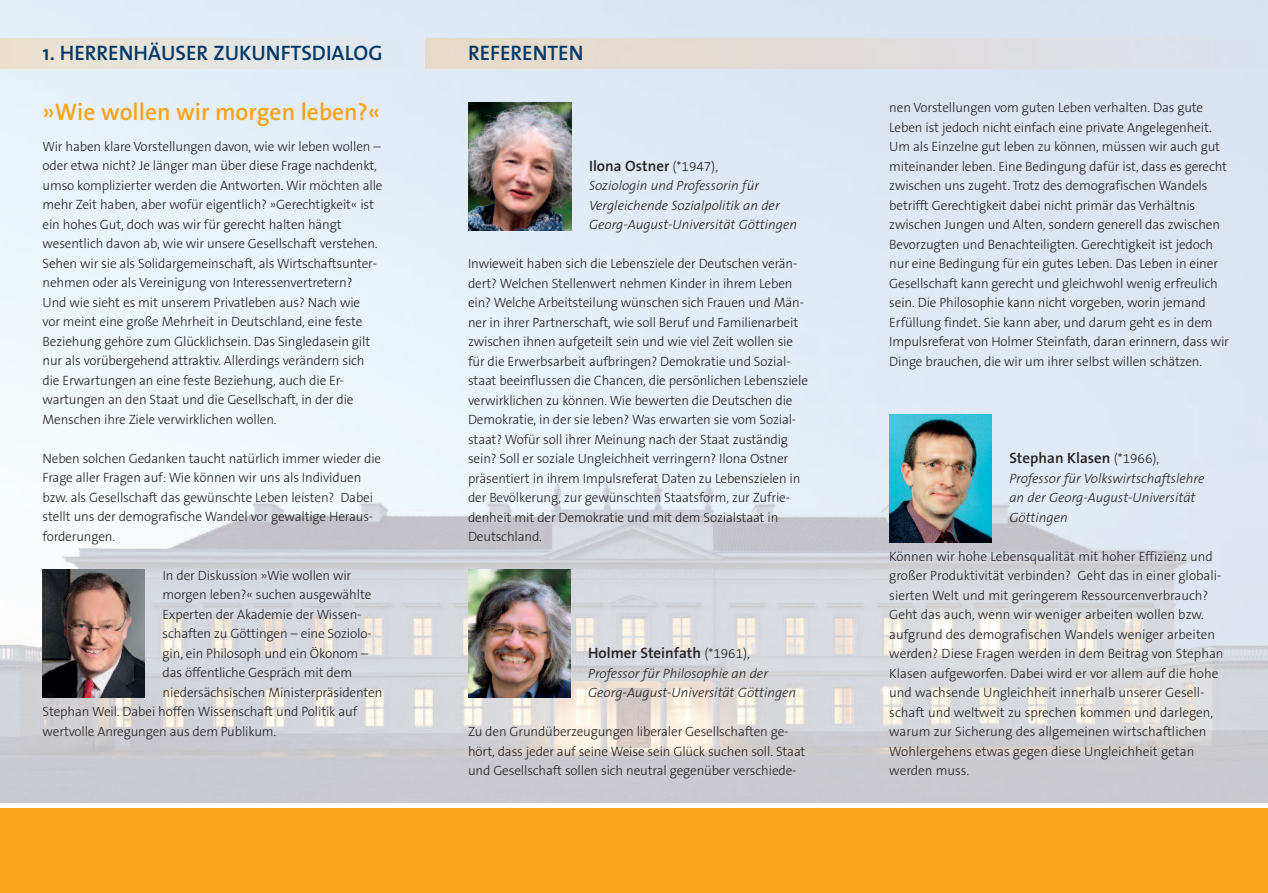
<style>
.page{position:relative;width:1268px;height:893px;background:#fff}
.page>*{position:absolute;margin:0;border:0;box-sizing:border-box;transform-origin:0 0}
.t1{font:600 24px "The Sans";color:#f9a51b}
.t2{font:600 21px "The Sans";color:#003867}
.t3{font:600 15px "The Sans";color:#231f20}
.t4{font:300 13.5px/19.5px "The Sans B3";letter-spacing:-.01em;color:#231f20}
.t5{font:italic 300 13.5px/19.5px "The Sans B3";color:#231f20}
.s1{font-family:"The Sans B3";font-weight:300;font-size:13.5px}
</style>
<div class="page">
<img style="left:0;top:0;width:1267px;height:803px">
<div style="left:0;top:808px;width:1267px;height:85px;background:#f9a51b"></div>
<img style="left:0;top:38px;width:1267px;height:30px">
<img style="left:43px;top:570px;width:102px;height:127px">
<img style="left:469px;top:103px;width:102px;height:127px">
<img style="left:468px;top:570px;width:102px;height:127px">
<img style="left:889px;top:414px;width:102px;height:128px">
<h2 class="t2" style="left:43px;top:42px;width:341px">1. HERRENHÄUSER ZUKUNFTSDIALOG</h2>
<h2 class="t2" style="left:468px;top:42px;width:117px">REFERENTEN</h2>
<h1 class="t1" style="left:43px;top:99px;width:339px">»Wie wollen wir morgen leben?«</h1>
<p class="t4" style="left:43px;top:137px;width:341px">Wir haben klare Vorstellungen davon, wie wir leben wollen – oder etwa nicht? Je länger man über diese Frage nachdenkt, umso komplizierter werden die Antworten. Wir möchten alle mehr Zeit haben, aber wofür eigentlich? »Gerechtigkeit« ist ein hohes Gut, doch was wir für gerecht halten hängt wesentlich davon ab, wie wir unsere Gesellschaft verstehen.<br>Sehen wir sie als Solidargemeinschaft, als Wirtschaftsunter&shy;nehmen oder als Vereinigung von Interessenvertretern?<br>Und wie sieht es mit unserem Privatleben aus? Nach wie<br>vor meint eine große Mehrheit in Deutschland, eine feste Beziehung gehöre zum Glücklichsein. Das Singledasein gilt nur als vorübergehend attraktiv. Allerdings verändern sich die Erwartungen an eine feste Beziehung, auch die Er&shy;wartungen an den Staat und die Gesellschaft, in der die Menschen ihre Ziele verwirklichen wollen.</p>
<p class="t4" style="left:43px;top:449px;width:340px">Neben solchen Gedanken taucht natürlich immer wieder die Frage aller Fragen auf: Wie können wir uns als Individuen bzw. als Gesellschaft das gewünschte Leben leisten? Dabei stellt uns der demografische Wandel vor gewaltige Heraus&shy;forderungen.</p>
<p class="t4" style="left:163px;top:566px;width:190px">In der Diskussion »Wie wollen wir</p>
<p class="t4" style="left:163px;top:585px;width:210px">morgen leben?« suchen ausgewählte</p>
<p class="t4" style="left:163px;top:605px;width:200px">Experten der Akademie der Wissen-</p>
<p class="t4" style="left:163px;top:624px;width:210px">schaften zu Göttingen – eine Soziolo-</p>
<p class="t4" style="left:163px;top:644px;width:207px">gin, ein Philosoph und ein Ökonom –</p>
<p class="t4" style="left:163px;top:663px;width:191px">das öffentliche Gespräch mit dem</p>
<p class="t4" style="left:163px;top:683px;width:221px">niedersächsischen Ministerpräsidenten</p>
<p class="t4" style="left:42px;top:702px;width:316px">Stephan Weil. Dabei hoffen Wissenschaft und Politik auf</p>
<p class="t4" style="left:42px;top:722px;width:235px">wertvolle Anregungen aus dem Publikum.</p>
<p class="t3" style="left:589px;top:158px;width:131px">Ilona Ostner <span class="s1">(*1947),</span></p>
<p class="t5" style="left:589px;top:176px;width:209px">Soziologin und Professorin für<br>Vergleichende Sozialpolitik an der<br>Georg-August-Universität Göttingen</p>
<p class="t4" style="left:468px;top:254px;width:341px">Inwieweit haben sich die Lebensziele der Deutschen verän&shy;dert? Welchen Stellenwert nehmen Kinder in ihrem Leben ein? Welche Arbeitsteilung wünschen sich Frauen und Män&shy;ner in ihrer Partnerschaft, wie soll Beruf und Familienarbeit zwischen ihnen aufgeteilt sein und wie viel Zeit wollen sie für die Erwerbsarbeit aufbringen? Demokratie und Sozial&shy;staat beeinflussen die Chancen, die persönlichen Lebensziele verwirklichen zu können. Wie bewerten die Deutschen die Demokratie, in der sie leben? Was erwarten sie vom Sozial&shy;staat? Wofür soll ihrer Meinung nach der Staat zuständig sein? Soll er soziale Ungleichheit verringern? Ilona Ostner präsentiert in ihrem Impulsreferat Daten zu Lebenszielen in der Bevölkerung, zur gewünschten Staatsform, zur Zufrie&shy;denheit mit der Demokratie und mit dem Sozialstaat in Deutschland.</p>
<p class="t3" style="left:588px;top:645px;width:163px">Holmer Steinfath <span class="s1">(*1961),</span></p>
<p class="t5" style="left:588px;top:664px;width:209px">Professor für Philosophie an der<br>Georg-August-Universität Göttingen</p>
<p class="t4" style="left:468px;top:722px;width:339px">Zu den Grundüberzeugungen liberaler Gesellschaften ge&shy;hört, dass jeder auf seine Weise sein Glück suchen soll. Staat und Gesellschaft sollen sich neutral gegenüber verschiede-</p>
<p class="t4" style="left:889px;top:98px;width:341px">nen Vorstellungen vom guten Leben verhalten. Das gute Leben ist jedoch nicht einfach eine private Angelegenheit.<br>Um als Einzelne gut leben zu können, müssen wir auch gut miteinander leben. Eine Bedingung dafür ist, dass es gerecht zwischen uns zugeht. Trotz des demografischen Wandels betrifft Gerechtigkeit dabei nicht primär das Verhältnis zwischen Jungen und Alten, sondern generell das zwischen Bevorzugten und Benachteiligten. Gerechtigkeit ist jedoch nur eine Bedingung für ein gutes Leben. Das Leben in einer Gesellschaft kann gerecht und gleichwohl wenig erfreulich sein. Die Philosophie kann nicht vorgeben, worin jemand Erfüllung findet. Sie kann aber, und darum geht es in dem Impulsreferat von Holmer Steinfath, daran erinnern, dass wir Dinge brauchen, die wir um ihrer selbst willen schätzen.</p>
<p class="t3" style="left:1009px;top:450px;width:151px">Stephan Klasen <span class="s1">(*1966),</span></p>
<p class="t5" style="left:1009px;top:469px;width:196px">Professor für Volkswirtschaftslehre an der Georg-August-Universität<br>Göttingen</p>
<p class="t4" style="left:889px;top:547px;width:335px">Können wir hohe Lebensqualität mit hoher Effizienz und großer Produktivität verbinden? Geht das in einer globali&shy;sierten Welt und mit geringerem Ressourcenverbrauch?<br>Geht das auch, wenn wir weniger arbeiten wollen bzw. aufgrund des demografischen Wandels weniger arbeiten werden? Diese Fragen werden in dem Beitrag von Stephan Klasen aufgeworfen. Dabei wird er vor allem auf die hohe und wachsende Ungleichheit innerhalb unserer Gesell&shy;schaft und weltweit zu sprechen kommen und darlegen, warum zur Sicherung des allgemeinen wirtschaftlichen Wohlergehens etwas gegen diese Ungleichheit getan werden muss.</p>
</div>
